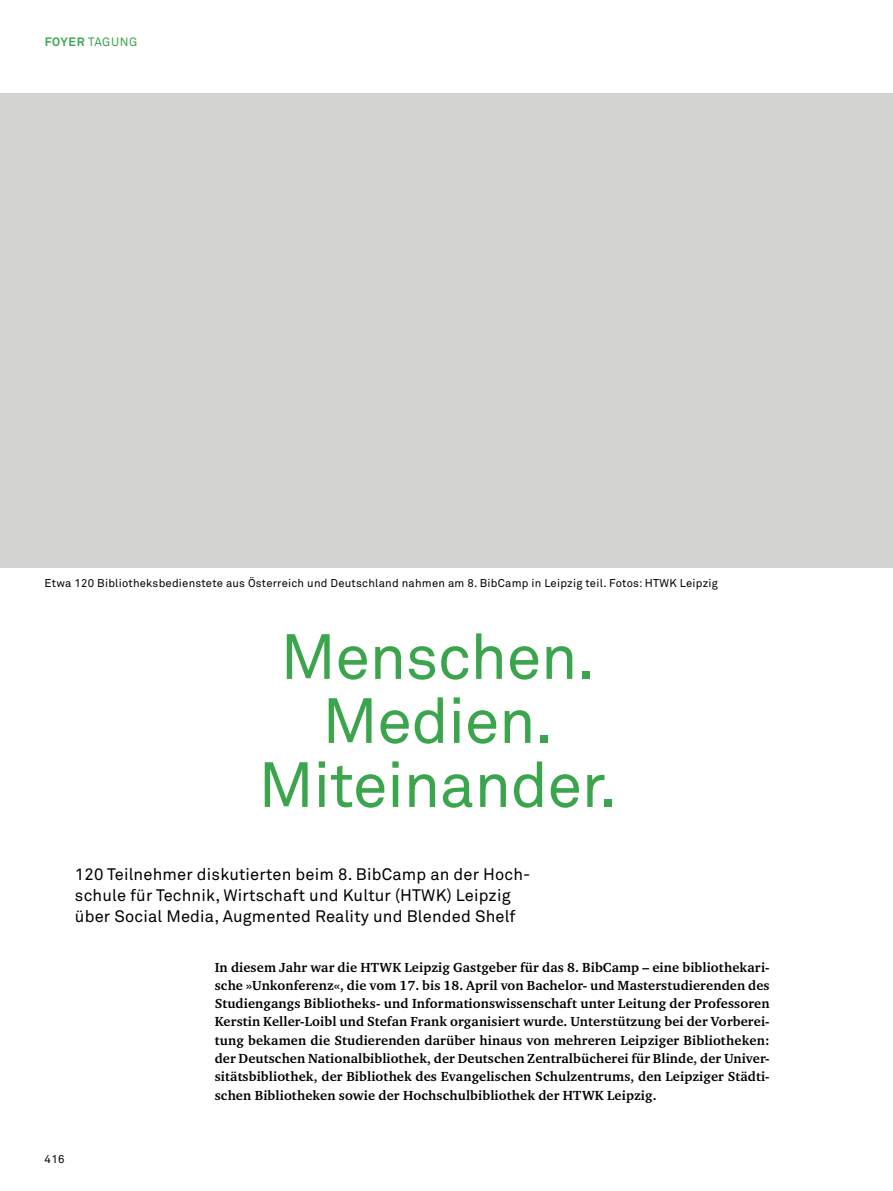
<style>
.page{position:relative;width:893px;height:1191px;background:#fff}
.page>*{position:absolute;margin:0;border:0;box-sizing:border-box;transform-origin:0 0}
.t1{font:63px/64.1px "Akkurat Pro";letter-spacing:-.01em;color:#3ba54d;text-align:center}
.t2{font:16.5px/21px "Akkurat Pro";letter-spacing:.01em;color:#000}
.t3{font:700 13.5px/18.3px "Charter ITC Pro";letter-spacing:.01em;color:#000;text-align:justify}
.t4{font:12px "Akkurat Pro";letter-spacing:.05em;color:#3ba54d}
.t5{font:11.25px "Akkurat Pro";letter-spacing:.02em;color:#000}
.s1{font-weight:700}
</style>
<div class="page">
<div style="left:0;top:94px;width:893px;height:474px;background:#d3d3d2"></div>
<p class="t4" style="left:45px;top:35px;width:94px"><span class="s1">FOYER</span> TAGUNG</p>
<p class="t5" style="left:45px;top:577px;width:675px">Etwa 120 Bibliotheksbedienstete aus Österreich und Deutschland nahmen am 8. BibCamp in Leipzig teil. Fotos: HTWK Leipzig</p>
<h1 class="t1" style="left:258px;top:625px;width:361px">Menschen.<br>Medien.<br>Miteinander.</h1>
<p class="t2" style="left:75px;top:864px;width:457px">120 Teilnehmer diskutierten beim 8. BibCamp an der Hoch&shy;schule für Technik, Wirtschaft und Kultur (HTWK) Leipzig über Social Media, Augmented Reality und Blended Shelf</p>
<p class="t5" style="left:45px;top:1152px;width:21px">416</p>
<p class="t3" style="left:215px;top:957px;width:556px">In diesem Jahr war die HTWK Leipzig Gastgeber für das 8. BibCamp – eine bibliothekari&shy;sche »Unkonferenz«, die vom 17. bis 18. April von Bachelor- und Masterstudierenden des Studiengangs Bibliotheks- und Informationswissenschaft unter Leitung der Professoren Kerstin Keller-Loibl und Stefan Frank organisiert wurde. Unterstützung bei der Vorberei&shy;tung bekamen die Studierenden darüber hinaus von mehreren Leipziger Bibliotheken: der Deutschen Nationalbibliothek, der Deutschen Zentralbücherei für Blinde, der Univer&shy;sitätsbibliothek, der Bibliothek des Evangelischen Schulzentrums, den Leipziger Städti&shy;schen Bibliotheken sowie der Hochschulbibliothek der HTWK Leipzig.</p>
</div>
